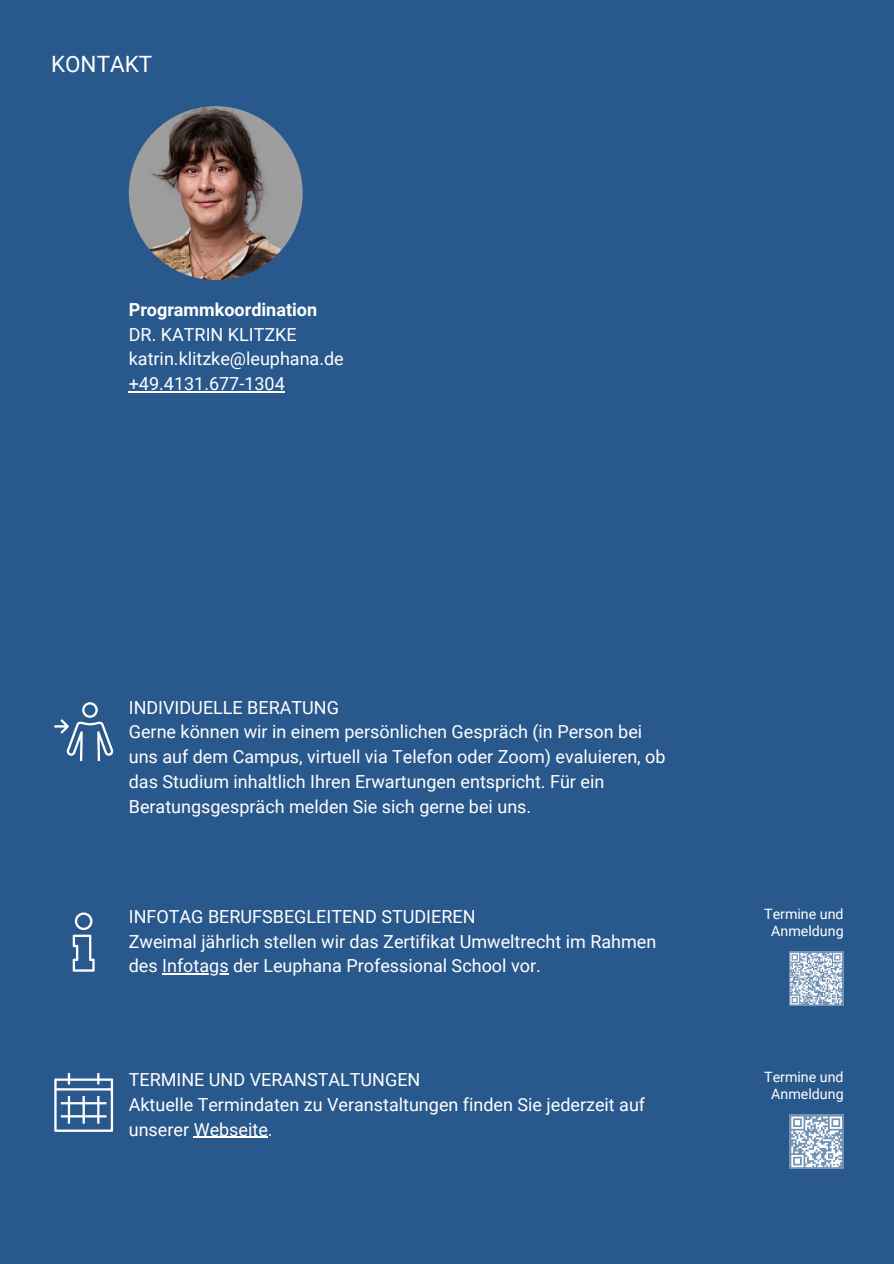
<style>
.page{position:relative;width:894px;height:1264px;background:#fff}
.page>*{position:absolute;margin:0;border:0;box-sizing:border-box;transform-origin:0 0}
.t1{font:22.5px "Roboto";color:#fff}
.t2{font:18px/24.8px "Roboto";color:#fff}
.t3{font:14.25px/16.8px "Roboto";color:#fff;text-align:center}
.s1{font-weight:700}
</style>
<div class="page">
<div style="left:0;top:0;width:893px;height:1263px;background:#29588c"></div>
<svg style="left:54px;top:1073px;width:59px;height:58px"></svg>
<svg style="left:54px;top:702px;width:60px;height:59px"></svg>
<svg style="left:789px;top:952px;width:53px;height:53px;background:#b4c4d6"></svg>
<svg style="left:789px;top:1114px;width:54px;height:54px"></svg>
<svg style="left:789px;top:1115px;width:54px;height:52px;background:#b1c2d5"></svg>
<img style="left:129px;top:106px;width:173px;height:174px;border-radius:50%">
<svg style="left:73px;top:912px;width:22px;height:59px"></svg>
<hr style="left:194px;top:1136px;width:74px;height:1px;background:#fff">
<hr style="left:129px;top:391px;width:156px;height:1px;background:#fff">
<hr style="left:162px;top:973px;width:67px;height:1px;background:#fff">
<p class="t1" style="left:51px;top:52px;width:103px">KONTAKT</p>
<p class="t2" style="left:129px;top:297px;width:216px"><span class="s1">Programmkoordination<br></span>DR. KATRIN KLITZKE katrin.klitzke@leuphana.de +49.4131.677-1304</p>
<p class="t2" style="left:129px;top:695px;width:538px">INDIVIDUELLE BERATUNG<br>Gerne können wir in einem persönlichen Gespräch (in Person bei uns auf dem Campus, virtuell via Telefon oder Zoom) evaluieren, ob das Studium inhaltlich Ihren Erwartungen entspricht. Für ein Beratungsgespräch melden Sie sich gerne bei uns.</p>
<h2 class="t2" style="left:129px;top:904px;width:529px">INFOTAG BERUFSBEGLEITEND STUDIEREN<br>Zweimal jährlich stellen wir das Zertifikat Umweltrecht im Rahmen des Infotags der Leuphana Professional School vor.</h2>
<p class="t2" style="left:129px;top:1067px;width:517px">TERMINE UND VERANSTALTUNGEN<br>Aktuelle Termindaten zu Veranstaltungen finden Sie jederzeit auf unserer Webseite.</p>
<p class="t3" style="left:764px;top:905px;width:81px">Termine und<br>Anmeldung</p>
<p class="t3" style="left:764px;top:1068px;width:81px">Termine und<br>Anmeldung</p>
</div>
